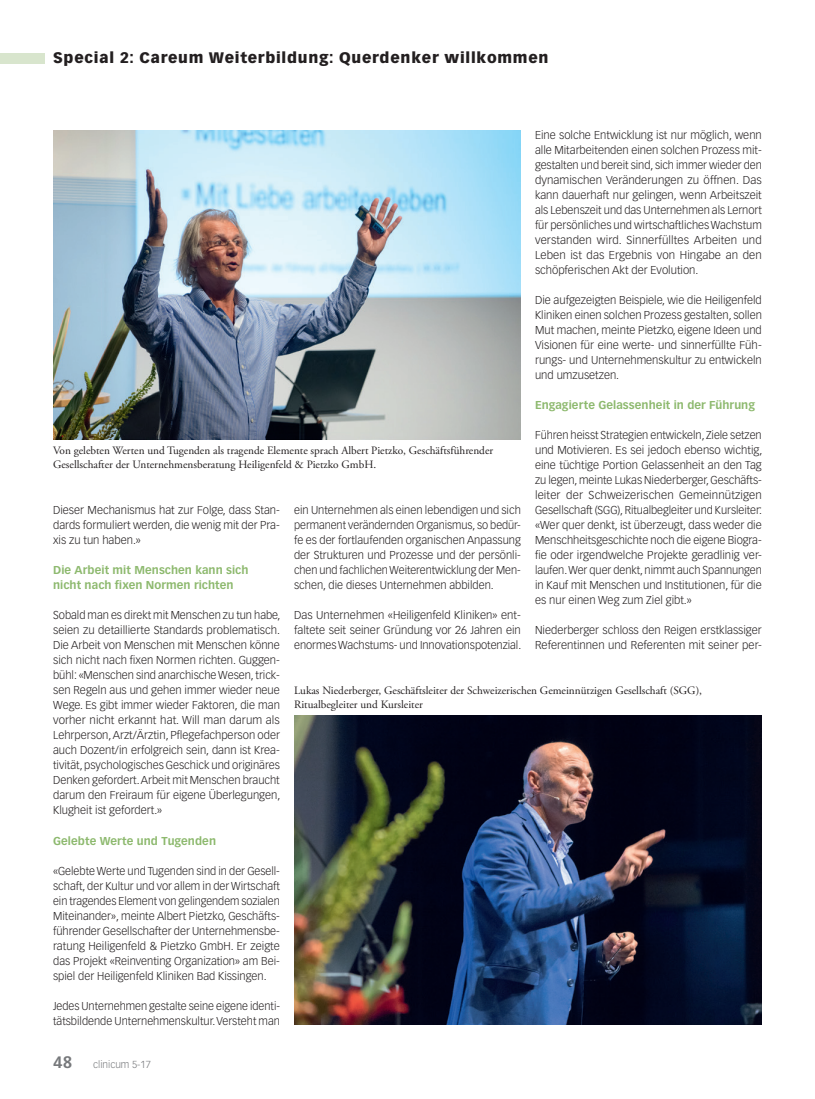
<style>
.page{position:relative;width:815px;height:1099px;background:#fff}
.page>*{position:absolute;margin:0;border:0;box-sizing:border-box;transform-origin:0 0}
.t1{font:900 15px "Vectora LT Std";letter-spacing:.05em;color:#231f20}
.t2{font:300 11.25px/15px "Vectora LT Std";color:#231f20;text-align:justify}
.t3{font:11.25px/13.5px "Adobe Garamond Pro";color:#231f20}
.t4{font:700 11.25px/15px "Vectora LT Std";letter-spacing:.005em;color:#8db96e}
.t5{font:300 10px "Vectora LT Std";color:#76787b}
.s1{font-weight:700;font-size:16.25px}
</style>
<div class="page">
<div style="left:0;top:53px;width:45px;height:10px;background:#d8e5cd"></div>
<img style="left:294px;top:715px;width:468px;height:309px">
<img style="left:53px;top:130px;width:468px;height:309px">
<h1 class="t1" style="left:53px;top:49px;width:497px">Special 2: Careum Weiterbildung: Querdenker willkommen</h1>
<p class="t2" style="left:535px;top:128px;width:228px">Eine solche Entwicklung ist nur möglich, wenn alle Mitarbeitenden einen solchen Prozess mit&shy;gestalten und bereit sind, sich immer wieder den dynamischen Veränderungen zu öffnen. Das kann dauerhaft nur gelingen, wenn Arbeitszeit als Lebenszeit und das Unternehmen als Lernort für persönliches und wirtschaftliches Wachstum verstanden wird. Sinnerfülltes Arbeiten und Leben ist das Ergebnis von Hingabe an den schöpferischen Akt der Evolution.</p>
<p class="t2" style="left:535px;top:293px;width:228px">Die aufgezeigten Beispiele, wie die Heiligenfeld Kliniken einen solchen Prozess gestalten, sollen Mut machen, meinte Pietzko, eigene Ideen und Visionen für eine werte- und sinnerfüllte Füh&shy;rungs- und Unternehmenskultur zu entwickeln und umzusetzen.</p>
<p class="t4" style="left:535px;top:398px;width:221px">Engagierte Gelassenheit in der Führung</p>
<p class="t2" style="left:535px;top:428px;width:229px">Führen heisst Strategien entwickeln, Ziele setzen und Motivieren. Es sei jedoch ebenso wichtig, eine tüchtige Portion Gelassenheit an den Tag zu legen, meinte Lukas Niederberger, Geschäfts&shy;leiter der Schweizerischen Gemeinnützigen Gesellschaft (SGG), Ritualbegleiter und Kursleiter: «Wer quer denkt, ist überzeugt, dass weder die Menschheitsgeschichte noch die eigene Biogra&shy;fie oder irgendwelche Projekte geradlinig ver&shy;laufen. Wer quer denkt, nimmt auch Spannungen in Kauf mit Menschen und Institutionen, für die es nur einen Weg zum Ziel gibt.»</p>
<p class="t2" style="left:535px;top:623px;width:228px">Niederberger schloss den Reigen erstklassiger<br>Referentinnen und Referenten mit seiner per-</p>
<p class="t3" style="left:294px;top:684px;width:409px">Lukas Niederberger, Geschäftsleiter der Schweizerischen Gemeinnützigen Gesellschaft (SGG),<br>Ritualbegleiter und Kursleiter</p>
<p class="t3" style="left:53px;top:444px;width:442px">Von gelebten Werten und Tugenden als tragende Elemente sprach Albert Pietzko, Geschäftsführender<br>Gesellschafter der Unternehmensberatung Heiligenfeld &amp; Pietzko GmbH.</p>
<p class="t2" style="left:53px;top:503px;width:228px">Dieser Mechanismus hat zur Folge, dass Stan&shy;dards formuliert werden, die wenig mit der Pra&shy;xis zu tun haben.»</p>
<p class="t4" style="left:53px;top:563px;width:197px">Die Arbeit mit Menschen kann sich nicht nach fixen Normen richten</p>
<p class="t2" style="left:53px;top:608px;width:229px">Sobald man es direkt mit Menschen zu tun habe, seien zu detaillierte Standards problematisch.<br>Die Arbeit von Menschen mit Menschen könne sich nicht nach fixen Normen richten. Guggen&shy;bühl: «Menschen sind anarchische Wesen, trick&shy;sen Regeln aus und gehen immer wieder neue Wege. Es gibt immer wieder Faktoren, die man vorher nicht erkannt hat. Will man darum als Lehrperson, Arzt/Ärztin, Pflegefachperson oder auch Dozent/in erfolgreich sein, dann ist Krea&shy;tivität, psychologisches Geschick und originäres Denken gefordert. Arbeit mit Menschen braucht darum den Freiraum für eigene Überlegungen, Klugheit ist gefordert.»</p>
<p class="t4" style="left:53px;top:833px;width:164px">Gelebte Werte und Tugenden</p>
<p class="t2" style="left:53px;top:863px;width:228px">«Gelebte Werte und Tugenden sind in der Gesell&shy;schaft, der Kultur und vor allem in der Wirtschaft ein tragendes Element von gelingendem sozialen Miteinander», meinte Albert Pietzko, Geschäfts&shy;führender Gesellschafter der Unternehmensbe&shy;ratung Heiligenfeld &amp; Pietzko GmbH. Er zeigte das Projekt «Reinventing Organization» am Bei&shy;spiel der Heiligenfeld Kliniken Bad Kissingen.</p>
<p class="t2" style="left:53px;top:998px;width:228px">Jedes Unternehmen gestalte seine eigene identi&shy;tätsbildende Unternehmenskultur. Versteht man</p>
<p class="t2" style="left:294px;top:503px;width:228px">ein Unternehmen als einen lebendigen und sich permanent verändernden Organismus, so bedür&shy;fe es der fortlaufenden organischen Anpassung der Strukturen und Prozesse und der persönli&shy;chen und fachlichen Weiterentwicklung der Men&shy;schen, die dieses Unternehmen abbilden.</p>
<p class="t2" style="left:294px;top:608px;width:229px">Das Unternehmen «Heiligenfeld Kliniken» ent&shy;faltete seit seiner Gründung vor 26 Jahren ein enormes Wachstums- und Innovationspotenzial.</p>
<p class="t5" style="left:53px;top:1058px;width:99px"><span class="s1">48</span> clinicum 5-17</p>
</div>
